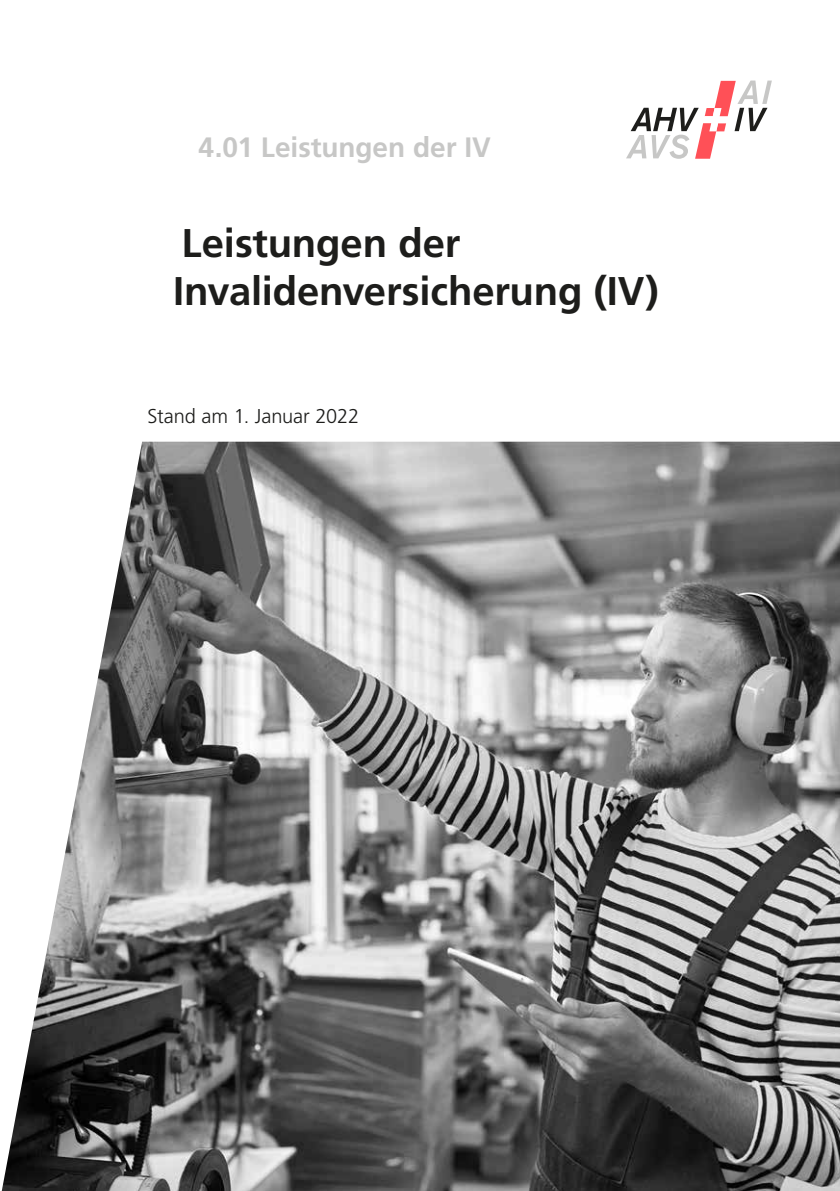
<style>
.page{position:relative;width:840px;height:1191px;background:#fff}
.page>*{position:absolute;margin:0;border:0;box-sizing:border-box;transform-origin:0 0}
.MB_Titel{font:700 40px "Frutiger LT Std";letter-spacing:-.005em;color:#1d1d1b}
.MB_Gruppe_Titelseite{font:700 28px "Frutiger LT Std";color:#c7c7c6}
.Grundtext{font:300 20px "Frutiger LT Std";letter-spacing:-.005em;color:#1d1d1b}
</style>
<div class="page">
<svg style="left:626px;top:81px;width:145px;height:78px"></svg>
<img style="left:1px;top:442px;width:838px;height:749px">
<p class="MB_Gruppe_Titelseite" style="left:198px;top:131px;width:294px">4.01 Leistungen der IV</p>
<p class="MB_Titel" style="left:181px;top:219px;width:280px">Leistungen der</p>
<p class="MB_Titel" style="left:173px;top:267px;width:487px">Invalidenversicherung (IV)</p>
<p class="Grundtext" style="left:147px;top:405px;width:213px">Stand am 1. Januar 2022</p>
</div>
